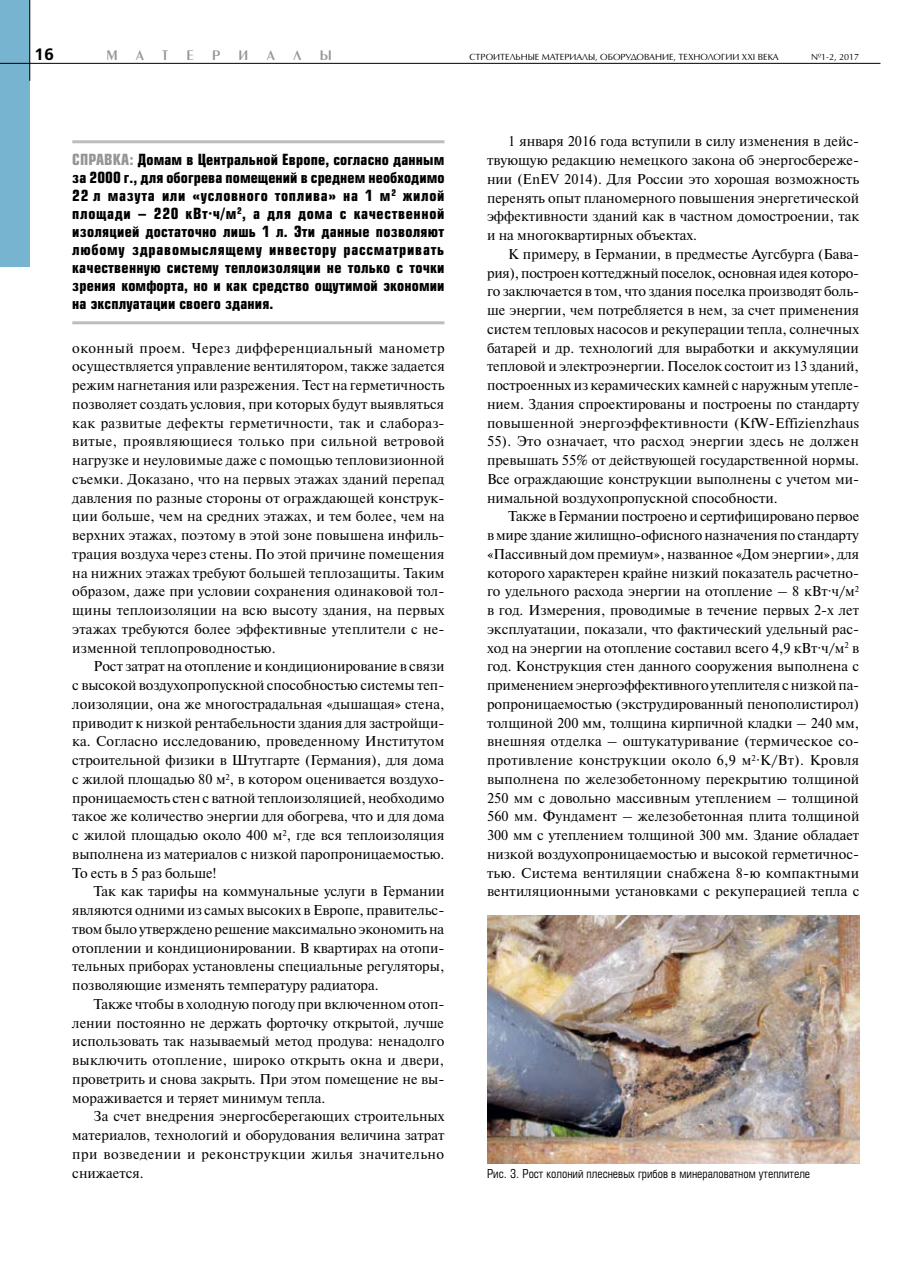
<style>
.page{position:relative;width:923px;height:1263px;background:#fff}
.page>*{position:absolute;margin:0;border:0;box-sizing:border-box;transform-origin:0 0}
.t1{font:700 16.5px "Free Set C";color:#000}
.t2{font:700 15px/18px "Europe Cond";letter-spacing:.01em;color:#000;text-align:justify}
.t3{font:700 15px "Europe Cond";color:#939598}
.t4{font:14.55px "Penta Demi";color:#939598}
.t5{font:14.25px/18.8px "Newton C";color:#000;text-align:justify}
.t6{font:12px "Europe Cond";color:#000}
.t7{font:9px "AG Opus";color:#000}
.s1{color:#939598}
</style>
<div class="page">
<div style="left:0;top:0;width:30px;height:267px;background:#76b4cf"></div>
<hr style="left:72px;top:140px;width:372px;height:3px;background:#bcbdbf">
<hr style="left:72px;top:321px;width:372px;height:3px;background:#bcbdbf">
<img style="left:487px;top:916px;width:372px;height:248px">
<hr style="left:29px;top:0;width:1px;height:81px;background:#000">
<hr style="left:0;top:63px;width:880px;height:1px;background:#000">
<p class="t1" style="left:34px;top:45px;width:22px">16</p>
<p class="t7" style="left:469px;top:51px;width:311px">СТРОИТЕЛЬНЫЕ МАТЕРИАЛЫ, ОБОРУДОВАНИЕ, ТЕХНОЛОГИИ XXI ВЕКА</p>
<p class="t7" style="left:811px;top:51px;width:50px">№1-2, 2017</p>
<p class="t4" style="left:106px;top:48px;width:13px">М</p>
<p class="t4" style="left:136px;top:48px;width:34px">А Т</p>
<p class="t4" style="left:186px;top:48px;width:9px">Е</p>
<p class="t4" style="left:212px;top:48px;width:9px">Р</p>
<p class="t4" style="left:238px;top:48px;width:11px">И</p>
<p class="t4" style="left:267px;top:48px;width:10px">А</p>
<p class="t4" style="left:293px;top:48px;width:9px">Л</p>
<p class="t4" style="left:320px;top:48px;width:14px">Ы</p>
<p class="t3" style="left:72px;top:149px;width:26px">Справка</p>
<p class="t2" style="left:72px;top:150px;width:374px;text-indent:57px"><span class="s1">:</span> Домам в Центральной Европе, согласно данным за 2000 г., для обогрева помещений в среднем необходимо 22 л мазута или «условного топлива» на 1 м<sup>2</sup> жилой площади – 220 кВт∙ч/м<sup>2</sup>, а для дома с качественной изоляцией достаточно лишь 1 л. Эти данные позволяют любому здравомыслящему инвестору рассматривать качественную систему теплоизоляции не только с точки зрения комфорта, но и как средство ощутимой экономии на эксплуатации своего здания.</p>
<p class="t5" style="left:72px;top:338px;width:374px">оконный проем. Через дифференциальный манометр осуществляется управление вентилятором, также задается режим нагнетания или разрежения. Тест на герметичность позволяет создать условия, при которых будут выявляться как развитые дефекты герметичности, так и слабораз&shy;витые, проявляющиеся только при сильной ветровой нагрузке и неуловимые даже с помощью тепловизионной съемки. Доказано, что на первых этажах зданий перепад давления по разные стороны от ограждающей конструк&shy;ции больше, чем на средних этажах, и тем более, чем на верхних этажах, поэтому в этой зоне повышена инфиль&shy;трация воздуха через стены. По этой причине помещения на нижних этажах требуют большей теплозащиты. Таким образом, даже при условии сохранения одинаковой тол&shy;щины теплоизоляции на всю высоту здания, на первых этажах требуются более эффективные утеплители с не&shy;изменной теплопроводностью.</p>
<p class="t5" style="left:72px;top:657px;width:374px;text-align:left;text-indent:21px">Рост затрат на отопление и кондиционирование в связи с высокой воздухопропускной способностью системы теп&shy;лоизоляции, она же многострадальная «дышащая» стена, приводит к низкой рентабельности здания для застройщи&shy;ка. Согласно исследованию, проведенному Институтом строительной физики в Штутгарте (Германия), для дома с жилой площадью 80 м<sup>2</sup>, в котором оценивается воздухо&shy;проницаемость стен с ватной теплоизоляцией, необходимо такое же количество энергии для обогрева, что и для дома с жилой площадью около 400 м<sup>2</sup>, где вся теплоизоляция выполнена из материалов с низкой паропроницаемостью.<br>То есть в 5 раз больше!</p>
<p class="t5" style="left:72px;top:882px;width:374px;text-indent:21px">Так как тарифы на коммунальные услуги в Германии являются одними из самых высоких в Европе, правительс&shy;твом было утверждено решение максимально экономить на отоплении и кондиционировании. В квартирах на отопи&shy;тельных приборах установлены специальные регуляторы, позволяющие изменять температуру радиатора.</p>
<p class="t5" style="left:72px;top:995px;width:374px;text-indent:21px">Также чтобы в холодную погоду при включенном отоп&shy;лении постоянно не держать форточку открытой, лучше использовать так называемый метод продува: ненадолго выключить отопление, широко открыть окна и двери, проветрить и снова закрыть. При этом помещение не вы&shy;мораживается и теряет минимум тепла.</p>
<p class="t5" style="left:72px;top:1107px;width:374px;text-indent:21px">За счет внедрения энергосберегающих строительных материалов, технологий и оборудования величина затрат при возведении и реконструкции жилья значительно снижается.</p>
<p class="t5" style="left:487px;top:132px;width:374px;text-indent:21px">1 января 2016 года вступили в силу изменения в дейс&shy;твующую редакцию немецкого закона об энергосбереже&shy;нии (EnEV 2014). Для России это хорошая возможность перенять опыт планомерного повышения энергетической эффективности зданий как в частном домостроении, так и на многоквартирных объектах.</p>
<p class="t5" style="left:487px;top:245px;width:374px;text-indent:21px">К примеру, в Германии, в предместье Аугсбурга (Бава&shy;рия), построен коттеджный поселок, основная идея которо&shy;го заключается в том, что здания поселка производят боль&shy;ше энергии, чем потребляется в нем, за счет применения систем тепловых насосов и рекуперации тепла, солнечных батарей и др. технологий для выработки и аккумуляции тепловой и электроэнергии. Поселок состоит из 13 зданий, построенных из керамических камней с наружным утепле&shy;нием. Здания спроектированы и построены по стандарту повышенной энергоэффективности (KfW-Effizienzhaus 55). Это означает, что расход энергии здесь не должен превышать 55% от действующей государственной нормы.<br>Все ограждающие конструкции выполнены с учетом ми&shy;нимальной воздухопропускной способности.</p>
<p class="t5" style="left:487px;top:507px;width:374px;text-indent:21px">Также в Германии построено и сертифицировано первое в мире здание жилищно-офисного назначения по стандарту «Пассивный дом премиум», названное «Дом энергии», для которого характерен крайне низкий показатель расчетно&shy;го удельного расхода энергии на отопление – 8 кВт∙ч/м<sup>2 </sup>в год. Измерения, проводимые в течение первых 2-х лет эксплуатации, показали, что фактический удельный рас&shy;ход на энергии на отопление составил всего 4,9 кВт∙ч/м<sup>2</sup> в год. Конструкция стен данного сооружения выполнена с применением энергоэффективного утеплителя с низкой па&shy;ропроницаемостью (экструдированный пенополистирол) толщиной 200 мм, толщина кирпичной кладки – 240 мм, внешняя отделка – оштукатуривание (термическое со&shy;противление конструкции около 6,9 м<sup>2</sup>∙К/Вт). Кровля выполнена по железобетонному перекрытию толщиной 250 мм с довольно массивным утеплением – толщиной 560 мм. Фундамент – железобетонная плита толщиной 300 мм с утеплением толщиной 300 мм. Здание обладает низкой воздухопроницаемостью и высокой герметичнос&shy;тью. Система вентиляции снабжена 8-ю компактными вентиляционными установками с рекуперацией тепла с</p>
<p class="t6" style="left:487px;top:1166px;width:325px">Рис. 3. Рост колоний плесневых грибов в минераловатном утеплителе</p>
</div>
